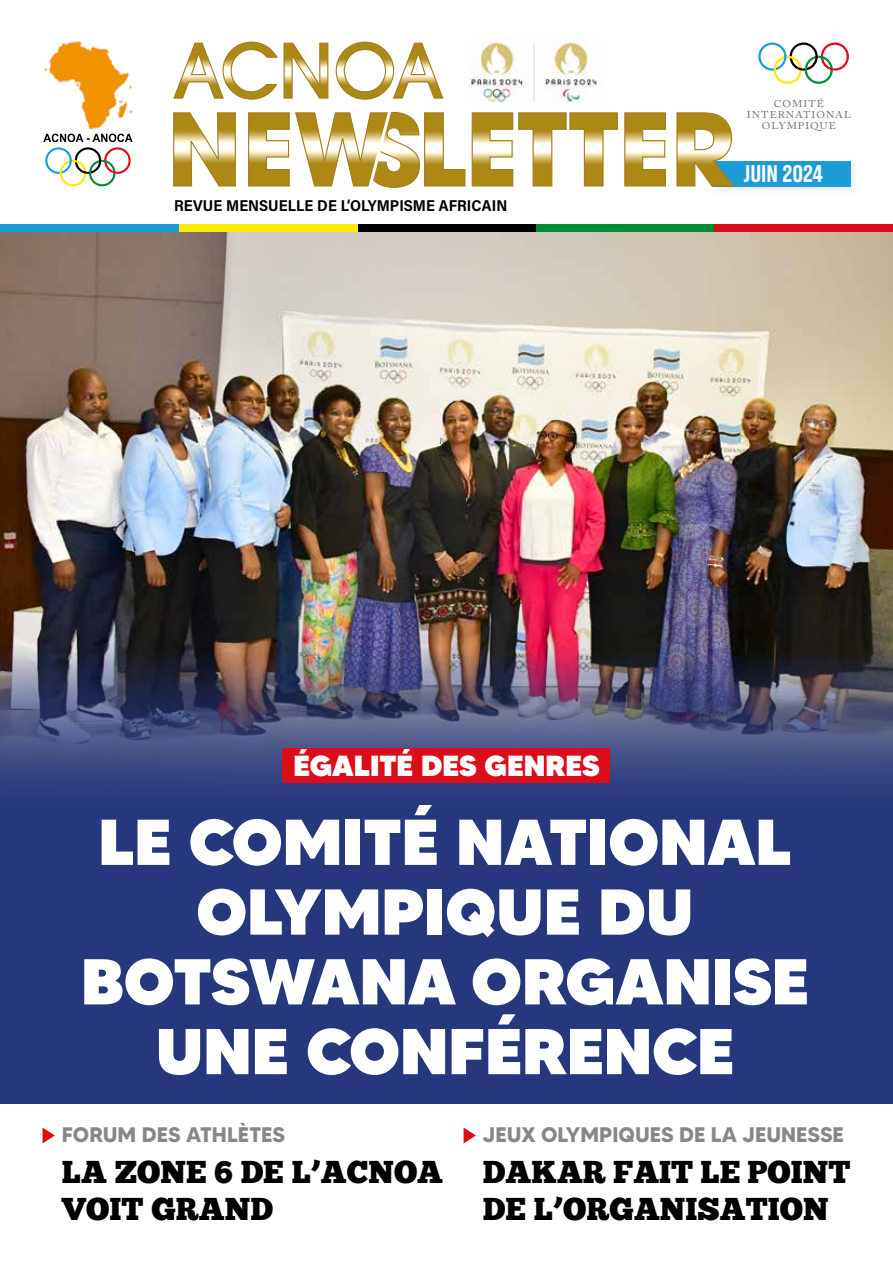
<style>
.page{position:relative;width:893px;height:1263px;background:#fff}
.page>*{position:absolute;margin:0;border:0;box-sizing:border-box;transform-origin:0 0}
.t1{font:900 64.65px/69.8px "MADETOMMY";color:#fff;text-align:center}
.t2{font:31.5px/36.3px "Chunk Five Ex";color:#000}
.t3{font:900 29.1px "MADETOMMY";color:#fff}
.t4{font:24px "Olympic Headline";color:#fff}
.t5{font:700 21px "MADETOMMY";color:#878787}
.t6{font:15.75px "Acumin Variable Concept";letter-spacing:-.015em;color:#000}
.t7{font:9.75px/11.1px "Adobe Caslon Pro";letter-spacing:.095em;color:#706f6f;text-align:center;scale:1.08 1}
.s1{font-style:inherit}
</style>
<div class="page">
<div style="left:0;top:232px;width:893px;height:871px;background:#26377d"></div>
<img style="left:0;top:232px;width:893px;height:551px">
<div style="left:706px;top:156px;width:156px;height:42px;background:#000;opacity:.1"></div>
<div style="left:712px;top:161px;width:138px;height:25px;background:#1d9bd7"></div>
<svg style="left:173px;top:41px;width:563px;height:156px"></svg>
<img style="left:468px;top:39px;width:133px;height:64px">
<svg style="left:758px;top:42px;width:91px;height:42px"></svg>
<img style="left:44px;top:41px;width:89px;height:89px">
<svg style="left:43px;top:134px;width:90px;height:53px"></svg>
<div style="left:283px;top:748px;width:327px;height:34px;background:#dc0d19"></div>
<div style="left:0;top:224px;width:179px;height:8px;background:#1d9bd7"></div>
<div style="left:179px;top:224px;width:179px;height:8px;background:#ffea00"></div>
<div style="left:358px;top:224px;width:178px;height:8px;background:#000"></div>
<div style="left:536px;top:224px;width:179px;height:8px;background:#008b39"></div>
<div style="left:715px;top:224px;width:178px;height:8px;background:#dc0d19"></div>
<svg style="left:43px;top:1128px;width:12px;height:15px"></svg>
<svg style="left:464px;top:1128px;width:12px;height:15px"></svg>
<p class="t7" style="left:747px;top:98px;width:98px">COMITÉ<br>INTERNATIONAL<br>OLYMPIQUE</p>
<p class="t6" style="left:174px;top:194px;width:335px">REVUE MENSUELLE DE L’OLYMPISME AFRICAIN</p>
<p class="t4" style="left:744px;top:161px;width:81px">J<span class="s1">UIN</span> 2024</p>
<p class="t3" style="left:293px;top:747px;width:308px">ÉGALITÉ DES GENRES</p>
<h1 class="t1" style="left:81px;top:807px;width:729px">LE COMITÉ NATIONAL<br>OLYMPIQUE DU<br>BOTSWANA ORGANISE<br>UNE CONFÉRENCE</h1>
<p class="t5" style="left:62px;top:1121px;width:225px">FORUM DES ATHLÈTES</p>
<p class="t5" style="left:483px;top:1121px;width:362px">JEUX OLYMPIQUES DE LA JEUNESSE</p>
<p class="t2" style="left:62px;top:1153px;width:383px">LA ZONE 6 DE L’ACNOA<br>VOIT GRAND</p>
<p class="t2" style="left:483px;top:1152px;width:369px;line-height:37.7px">DAKAR FAIT LE POINT<br>DE L’ORGANISATION</p>
</div>
